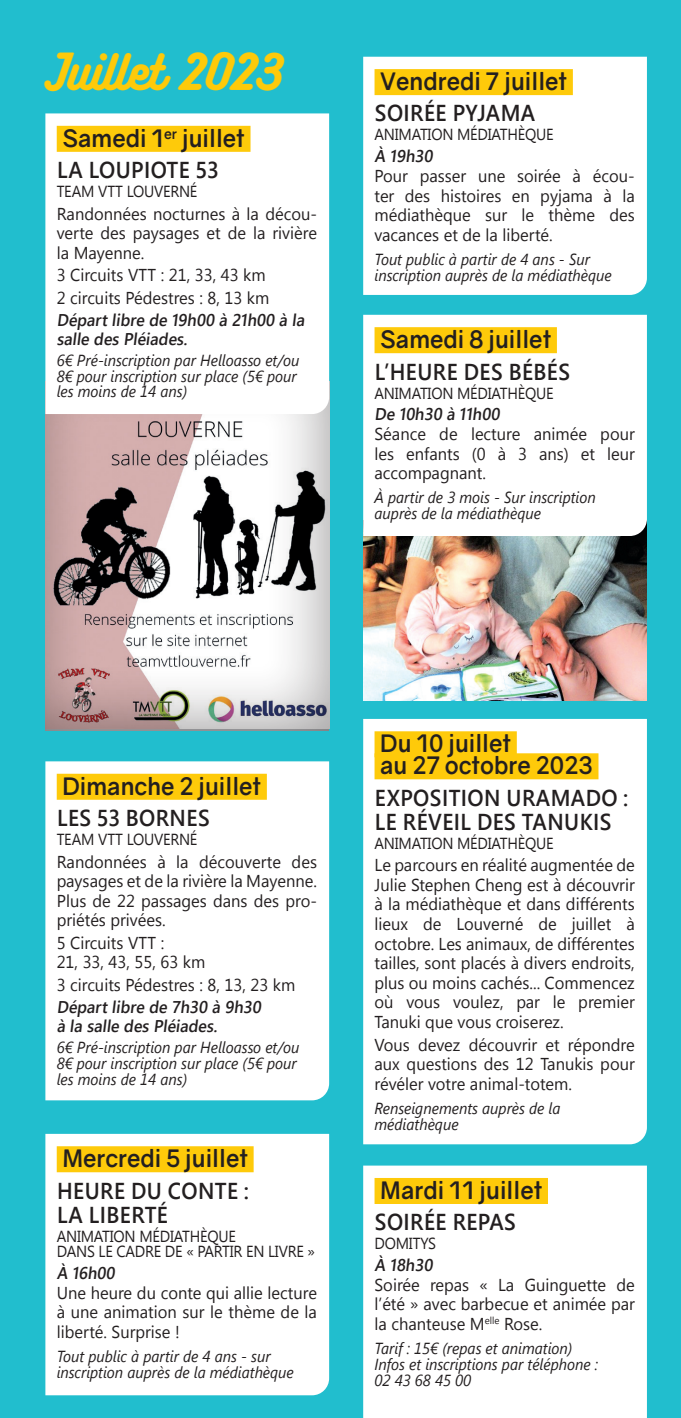
<style>
.page{position:relative;width:681px;height:1418px;background:#fff}
.page>*{position:absolute;margin:0;border:0;box-sizing:border-box;transform-origin:0 0}
.t1{font:44px "Bukhari Script";color:#feca0a}
.t2{font:700 24px/22px "Gravity";color:#231f20}
.t3{font:600 23px/24px "Segoe UI";letter-spacing:.02em;color:#231f20;scale:.93 1}
.t4{font:17.2px/19.6px "Segoe UI";color:#231f20;text-align:justify;scale:.96 1}
.t5{font:600 17px/19px "Segoe UI";color:#231f20;scale:.95 1}
.t6{font:italic 16px/15.6px "Segoe UI";color:#231f20;scale:.93 1}
.t7{font:16px/15.6px "Segoe UI";letter-spacing:-.015em;color:#231f20;scale:.93 1}
</style>
<div class="page">
<div style="left:0;top:0;width:680px;height:1417px;background:#21bece"></div>
<div style="left:363px;top:719px;width:283px;height:425px;background:#fff"></div>
<div style="left:374px;top:731px;width:142px;height:26px;background:#feca0a"></div>
<div style="left:374px;top:753px;width:224px;height:26px;background:#feca0a"></div>
<div style="left:45px;top:1133px;width:284px;height:262px;background:#fff"></div>
<div style="left:57px;top:1146px;width:196px;height:26px;background:#feca0a"></div>
<svg style="left:680px;top:453px;width:1px;height:26px"></svg>
<svg style="left:680px;top:69px;width:1px;height:26px"></svg>
<img style="left:363px;top:536px;width:283px;height:165px">
<div style="left:363px;top:315px;width:283px;height:221px;background:#fff"></div>
<div style="left:374px;top:327px;width:182px;height:26px;background:#feca0a"></div>
<div style="left:363px;top:57px;width:283px;height:238px;background:#fff"></div>
<div style="left:374px;top:69px;width:198px;height:26px;background:#feca0a"></div>
<div style="left:363px;top:1165px;width:283px;height:252px;background:#fff"></div>
<div style="left:374px;top:1177px;width:173px;height:26px;background:#feca0a"></div>
<div style="left:45px;top:761px;width:284px;height:339px;background:#fff"></div>
<div style="left:57px;top:773px;width:210px;height:26px;background:#feca0a"></div>
<div style="left:45px;top:378px;width:288px;height:354px;background:#231f20;opacity:.4"></div>
<div style="left:45px;top:113px;width:284px;height:301px;background:#fff"></div>
<div style="left:57px;top:126px;width:193px;height:26px;background:#feca0a"></div>
<svg style="left:680px;top:588px;width:1px;height:26px"></svg>
<svg style="left:680px;top:1213px;width:1px;height:26px"></svg>
<p class="t1" style="left:45px;top:48px;width:239px">Juillet 2023</p>
<p class="t2" style="left:62px;top:127px;width:184px">Samedi 1<sup>er</sup> juillet</p>
<p class="t3" style="left:57px;top:158px;width:175px">LA LOUPIOTE 53</p>
<p class="t7" style="left:57px;top:183px;width:153px">TEAM VTT LOUVERNÉ</p>
<p class="t4" style="left:57px;top:203px;width:272px">Randonnées nocturnes à la décou&shy;verte des paysages et de la rivière la Mayenne.</p>
<p class="t4" style="left:57px;top:263px;width:223px;line-height:22.4px">3 Circuits VTT : 21, 33, 43 km<br>2 circuits Pédestres : 8, 13 km</p>
<p class="t5" style="left:57px;top:310px;width:266px">Départ libre de 19h00 à 21h00 à la salle des Pléiades.</p>
<p class="t6" style="left:57px;top:352px;width:262px">6€ Pré-inscription par Helloasso et/ou<br>8€ pour inscription sur place (5€ pour les moins de 14 ans)</p>
<p class="t2" style="left:380px;top:71px;width:188px">Vendredi 7 juillet</p>
<p class="t3" style="left:375px;top:101px;width:174px">SOIRÉE PYJAMA</p>
<p class="t7" style="left:374px;top:126px;width:194px">ANIMATION MÉDIATHÈQUE</p>
<p class="t5" style="left:374px;top:147px;width:66px">À 19h30</p>
<p class="t4" style="left:374px;top:165px;width:272px">Pour passer une soirée à écou&shy;ter des histoires en pyjama à la médiathèque sur le thème des vacances et de la liberté.</p>
<p class="t6" style="left:374px;top:251px;width:256px">Tout public à partir de 4 ans - Sur inscription auprès de la médiathèque</p>
<p class="t2" style="left:380px;top:329px;width:172px">Samedi 8 juillet</p>
<p class="t3" style="left:375px;top:359px;width:211px">L’HEURE DES BÉBÉS</p>
<p class="t7" style="left:374px;top:384px;width:194px">ANIMATION MÉDIATHÈQUE</p>
<p class="t5" style="left:374px;top:404px;width:137px">De 10h30 à 11h00</p>
<p class="t4" style="left:374px;top:423px;width:272px">Séance de lecture animée pour les enfants (0 à 3 ans) et leur accompagnant.</p>
<p class="t6" style="left:374px;top:489px;width:239px">À partir de 3 mois - Sur inscription auprès de la médiathèque</p>
<p class="t2" style="left:62px;top:775px;width:200px">Dimanche 2 juillet</p>
<p class="t3" style="left:57px;top:805px;width:165px">LES 53 BORNES</p>
<p class="t7" style="left:57px;top:831px;width:153px">TEAM VTT LOUVERNÉ</p>
<p class="t4" style="left:57px;top:851px;width:272px">Randonnées à la découverte des paysages et de la rivière la Mayenne.<br>Plus de 22 passages dans des pro&shy;priétés privées.</p>
<p class="t4" style="left:57px;top:932px;width:156px">5 Circuits VTT :<br>21, 33, 43, 55, 63 km</p>
<p class="t4" style="left:57px;top:974px;width:250px">3 circuits Pédestres : 8, 13, 23 km</p>
<p class="t5" style="left:57px;top:997px;width:220px">Départ libre de 7h30 à 9h30 à la salle des Pléiades.</p>
<p class="t6" style="left:57px;top:1038px;width:262px">6€ Pré-inscription par Helloasso et/ou<br>8€ pour inscription sur place (5€ pour les moins de 14 ans)</p>
<p class="t2" style="left:62px;top:1147px;width:187px">Mercredi 5 juillet</p>
<p class="t3" style="left:57px;top:1178px;width:208px">HEURE DU CONTE :<br>LA LIBERTÉ</p>
<p class="t7" style="left:57px;top:1227px;width:279px">ANIMATION MÉDIATHÈQUE<br>DANS LE CADRE DE « PARTIR EN LIVRE »</p>
<p class="t5" style="left:57px;top:1263px;width:66px">À 16h00</p>
<p class="t4" style="left:57px;top:1281px;width:272px">Une heure du conte qui allie lecture à une animation sur le thème de la liberté. Surprise !</p>
<p class="t6" style="left:57px;top:1347px;width:256px">Tout public à partir de 4 ans - sur inscription auprès de la médiathèque</p>
<p class="t2" style="left:380px;top:732px;width:214px">Du 10 juillet<br>au 27 octobre 2023</p>
<p class="t3" style="left:375px;top:785px;width:274px">EXPOSITION URAMADO :<br>LE RÉVEIL DES TANUKIS</p>
<p class="t7" style="left:374px;top:834px;width:194px">ANIMATION MÉDIATHÈQUE</p>
<p class="t4" style="left:374px;top:854px;width:272px">Le parcours en réalité augmentée de Julie Stephen Cheng est à découvrir à la médiathèque et dans différents lieux de Louverné de juillet à octobre. Les animaux, de différentes tailles, sont placés à divers endroits, plus ou moins cachés... Commencez où vous voulez, par le premier Tanuki que vous croiserez.</p>
<p class="t4" style="left:374px;top:1033px;width:272px">Vous devez découvrir et répondre aux questions des 12 Tanukis pour révéler votre animal-totem.</p>
<p class="t6" style="left:374px;top:1099px;width:201px">Renseignements auprès de la médiathèque</p>
<p class="t2" style="left:380px;top:1179px;width:163px">Mardi 11 juillet</p>
<p class="t3" style="left:375px;top:1209px;width:153px">SOIRÉE REPAS</p>
<p class="t7" style="left:374px;top:1235px;width:68px">DOMITYS</p>
<p class="t5" style="left:374px;top:1255px;width:66px">À 18h30</p>
<p class="t4" style="left:374px;top:1274px;width:272px">Soirée repas « La Guinguette de l’été » avec barbecue et animée par la chanteuse M<sup>elle</sup> Rose.</p>
<p class="t6" style="left:374px;top:1339px;width:242px">Tarif : 15€ (repas et animation)<br>Infos et inscriptions par téléphone :<br>02 43 68 45 00</p>
</div>
